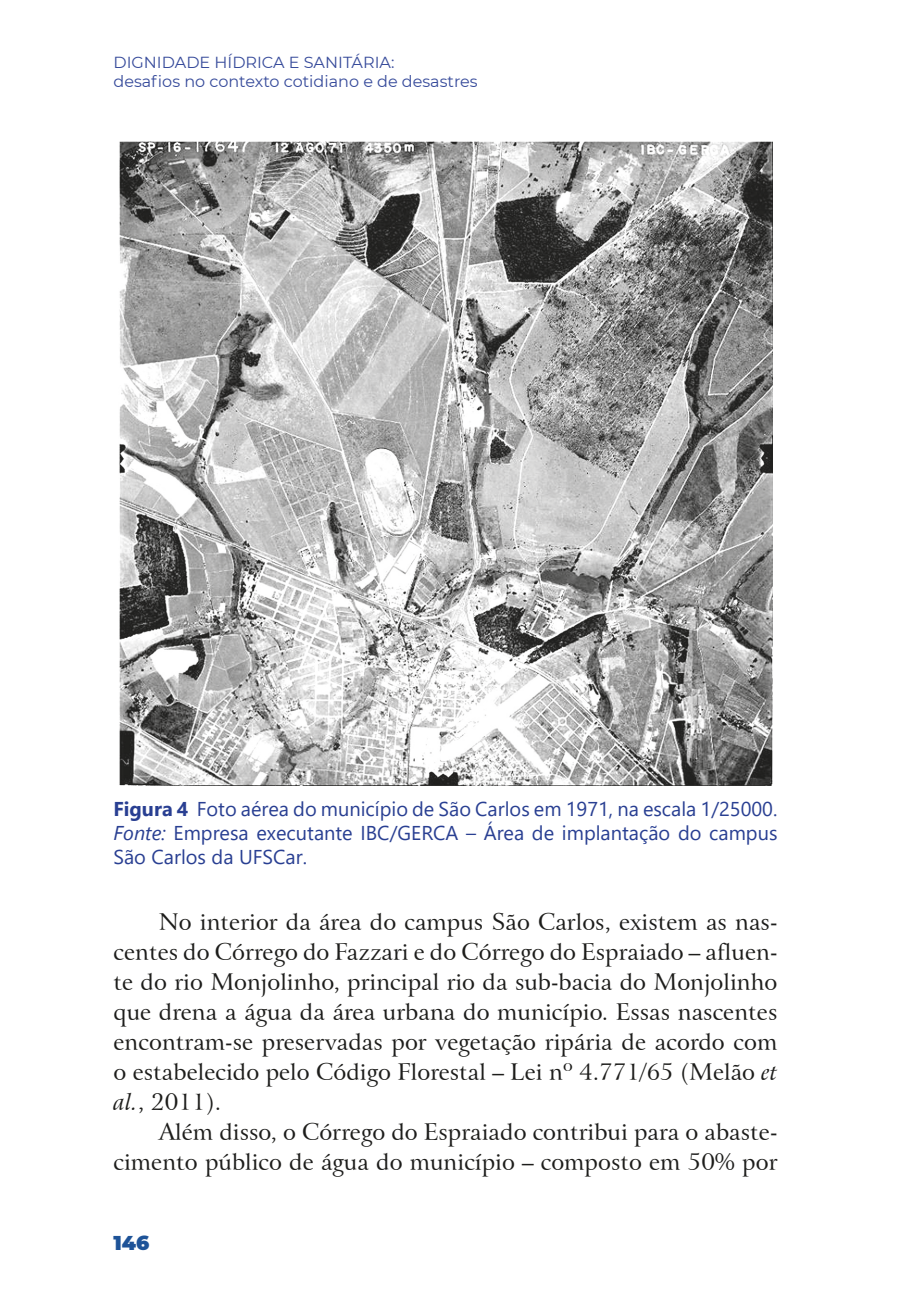
<style>
.page{position:relative;width:908px;height:1304px;background:#fff}
.page>*{position:absolute;margin:0;border:0;box-sizing:border-box;transform-origin:0 0}
.t1{font:23px/30px "Arrus BT";color:#1d1d1b;text-align:justify}
.t2{font:20px/24px "Segoe UI";color:#293f92;text-align:justify}
.t3{font:900 20px "Montserrat";color:#1e5398}
.t4{font:16px/19.2px "Montserrat";color:#374b9b}
.s1{font-weight:700}
.s2{font-style:italic}
</style>
<div class="page">
<img style="left:119px;top:142px;width:653px;height:644px">
<p class="t4" style="left:113px;top:52px;width:365px">DIGNIDADE HÍDRICA E SANITÁRIA:<br>desafios no contexto cotidiano e de desastres</p>
<p class="t2" style="left:113px;top:795px;width:665px"><span class="s1">Figura 4</span> Foto aérea do município de São Carlos em 1971, na escala 1/25000.<br><span class="s2">Fonte:</span> Empresa executante IBC/GERCA – Área de implantação do campus São Carlos da UFSCar.</p>
<p class="t1" style="left:113px;top:907px;width:665px;text-indent:45px">No interior da área do campus São Carlos, existem as nas&shy;centes do Córrego do Fazzari e do Córrego do Espraiado – afluen&shy;te do rio Monjolinho, principal rio da sub-bacia do Monjolinho que drena a água da área urbana do município. Essas nascentes encontram-se preservadas por vegetação ripária de acordo com o estabelecido pelo Código Florestal – Lei nº 4.771/65 (Melão <span class="s2">et al.</span>, 2011).</p>
<p class="t1" style="left:113px;top:1117px;width:665px;text-align:right">Além disso, o Córrego do Espraiado contribui para o abaste&shy;cimento público de água do município – composto em 50% por</p>
<p class="t3" style="left:113px;top:1227px;width:37px">146</p>
</div>
